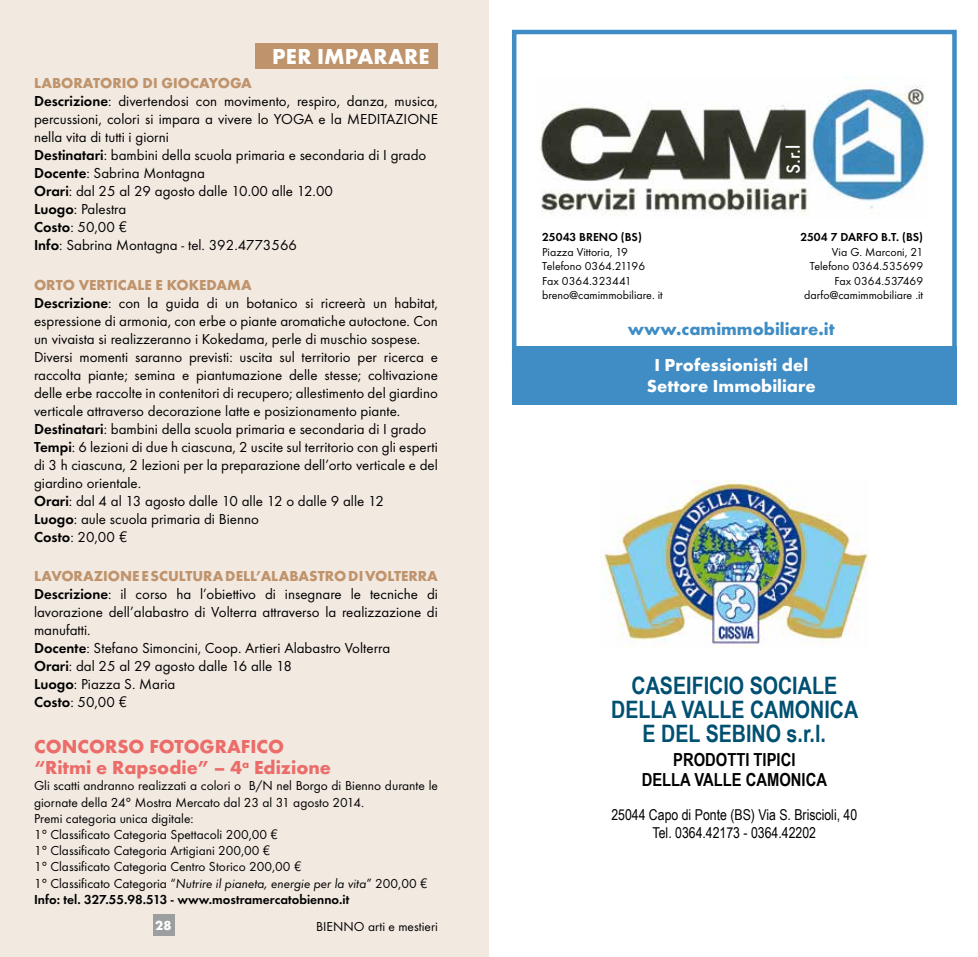
<style>
.page{position:relative;width:978px;height:957px;background:#fff}
.page>*{position:absolute;margin:0;border:0;box-sizing:border-box;transform-origin:0 0}
.t1{font:700 24px/24px "Arial Narrow";color:#005071;text-align:center}
.t2{font:700 22.5px "Futura T";color:#fff}
.t3{font:700 19.5px/21.6px "Futura T";color:#eb6c68}
.t4{font:500 19.5px "Futura T";color:#fff}
.t5{font:700 18px/21.6px "Futura T";color:#fff;text-align:center}
.t6{font:700 18px/19.8px "Arial Narrow";color:#000;text-align:center}
.t7{font:700 18px "Futura T";color:#3f8dc4}
.t8{font:15px/18px "Futura T";color:#000}
.t9{font:15px/18px "Arial Narrow";color:#000;text-align:center}
.t10{font:13.5px/16.2px "Futura T";color:#000}
.t11{font:700 13.5px "Futura T";color:#fff}
.t12{font:12px/14.4px "Futura T";color:#000}
.t13{font:600 12px "Futura T";color:#000}
.s1{font-weight:700;color:#bf936b}
.s2{font-weight:600}
.s3{font-family:"Avenir"}
.s4{font-style:italic}
</style>
<div class="page">
<div style="left:0;top:0;width:489px;height:957px;background:#f2e9e1"></div>
<div style="left:255px;top:44px;width:183px;height:25px;background:#bf936b"></div>
<div style="left:153px;top:914px;width:21px;height:21px;background:#9c9e9f"></div>
<img style="left:600px;top:480px;width:268px;height:168px">
<div style="left:512px;top:30px;width:445px;height:336px;border:4px solid #3f8dc4"></div>
<div style="left:512px;top:347px;width:445px;height:58px;background:#3f8dc4"></div>
<img style="left:539px;top:77px;width:388px;height:139px">
<h2 class="t2" style="left:272px;top:43px;width:159px">PER IMPARARE</h2>
<p class="t8" style="left:34px;top:74px;width:405px"><span class="s1">LABORATORIO DI GIOCAYOGA<br></span><span class="s2">Descrizione</span>: divertendosi con movimento, respiro, danza, musica, percussioni, colori si impara a vivere lo YOGA e la MEDITAZIONE nella vita di tutti i giorni<br><span class="s2">Destinatari</span>: bambini della scuola primaria e secondaria di I grado <span class="s2">Docente</span>: Sabrina Montagna<br><span class="s2">Orari</span>: dal 25 al 29 agosto dalle 10.00 alle 12.00<br><span class="s2">Luogo</span>: Palestra<br><span class="s2">Costo</span>: 50,00 <span class="s3">€<br></span><span class="s2">Info</span>: Sabrina Montagna - tel. 392.4773566</p>
<p class="t8" style="left:34px;top:276px;width:405px"><span class="s1">ORTO VERTICALE E KOKEDAMA<br></span><span class="s2">Descrizione</span>: con la guida di un botanico si ricreerà un habitat, espressione di armonia, con erbe o piante aromatiche autoctone. Con un vivaista si realizzeranno i Kokedama, perle di muschio sospese.<br>Diversi momenti saranno previsti: uscita sul territorio per ricerca e raccolta piante; semina e piantumazione delle stesse; coltivazione delle erbe raccolte in contenitori di recupero; allestimento del giardino verticale attraverso decorazione latte e posizionamento piante.<br><span class="s2">Destinatari</span>: bambini della scuola primaria e secondaria di I grado <span class="s2">Tempi</span>: 6 lezioni di due h ciascuna, 2 uscite sul territorio con gli esperti di 3 h ciascuna, 2 lezioni per la preparazione dell’orto verticale e del giardino orientale.<br><span class="s2">Orari</span>: dal 4 al 13 agosto dalle 10 alle 12 o dalle 9 alle 12<br><span class="s2">Luogo</span>: aule scuola primaria di Bienno<br><span class="s2">Costo</span>: 20,00 <span class="s3">€</span></p>
<p class="t8" style="left:34px;top:567px;width:405px"><span class="s1">LAVORAZIONE E SCULTURA DELL’ALABASTRO DI VOLTERRA </span><span class="s2">Descrizione</span>: il corso ha l’obiettivo di insegnare le tecniche di lavorazione dell’alabastro di Volterra attraverso la realizzazione di manufatti.<br><span class="s2">Docente</span>: Stefano Simoncini, Coop. Artieri Alabastro Volterra<br><span class="s2">Orari</span>: dal 25 al 29 agosto dalle 16 alle 18<br><span class="s2">Luogo</span>: Piazza S. Maria<br><span class="s2">Costo</span>: 50,00 <span class="s3">€</span></p>
<h3 class="t3" style="left:34px;top:735px;width:299px">CONCORSO FOTOGRAFICO “Ritmi e Rapsodie” – 4<sup>a</sup> Edizione</h3>
<p class="t10" style="left:34px;top:777px;width:405px">Gli scatti andranno realizzati a colori o B/N nel Borgo di Bienno durante le giornate della 24° Mostra Mercato dal 23 al 31 agosto 2014.<br>Premi categoria unica digitale:<br>1° Classificato Categoria Spettacoli 200,00 <span class="s3">€<br></span>1° Classificato Categoria Artigiani 200,00 <span class="s3">€<br></span>1° Classificato Categoria Centro Storico 200,00 <span class="s3">€<br></span>1° Classificato Categoria “<span class="s4">Nutrire il pianeta, energie per la vita</span>” 200,00 <span class="s3">€ </span><span class="s2">Info: tel. 327.55.98.513 - www.mostramercatobienno.it</span></p>
<p class="t11" style="left:155px;top:917px;width:18px">28</p>
<p class="t10" style="left:316px;top:918px;width:123px">BIENNO arti e mestieri</p>
<h3 class="t4" style="left:782px;top:174px;width:31px;rotate:-90deg">S.r.l</h3>
<p class="t13" style="left:542px;top:230px;width:101px">25043 BRENO (BS)</p>
<p class="t12" style="left:542px;top:244px;width:122px">Piazza Vittoria, 19<br>Telefono 0364.21196<br>Fax 0364.323441 breno@camimmobiliare. it</p>
<p class="t7" style="left:628px;top:318px;width:208px">www.camimmobiliare.it</p>
<p class="t5" style="left:647px;top:354px;width:171px">I Professionisti del<br>Settore Immobiliare</p>
<p class="t13" style="left:800px;top:230px;width:124px">2504 7 DARFO B.T. (BS)</p>
<p class="t12" style="left:804px;top:244px;width:120px;text-align:right">Via G. Marconi, 21<br>Telefono 0364.535699<br>Fax 0364.537469 darfo@camimmobiliare .it</p>
<h1 class="t1" style="left:611px;top:672px;width:249px">CASEIFICIO SOCIALE<br>DELLA VALLE CAMONICA<br>E DEL SEBINO s.r.l.</h1>
<p class="t6" style="left:642px;top:748px;width:187px">PRODOTTI TIPICI<br>DELLA VALLE CAMONICA</p>
<p class="t9" style="left:611px;top:805px;width:247px">25044 Capo di Ponte (BS) Via S. Briscioli, 40<br>Tel. 0364.42173 - 0364.42202</p>
</div>
